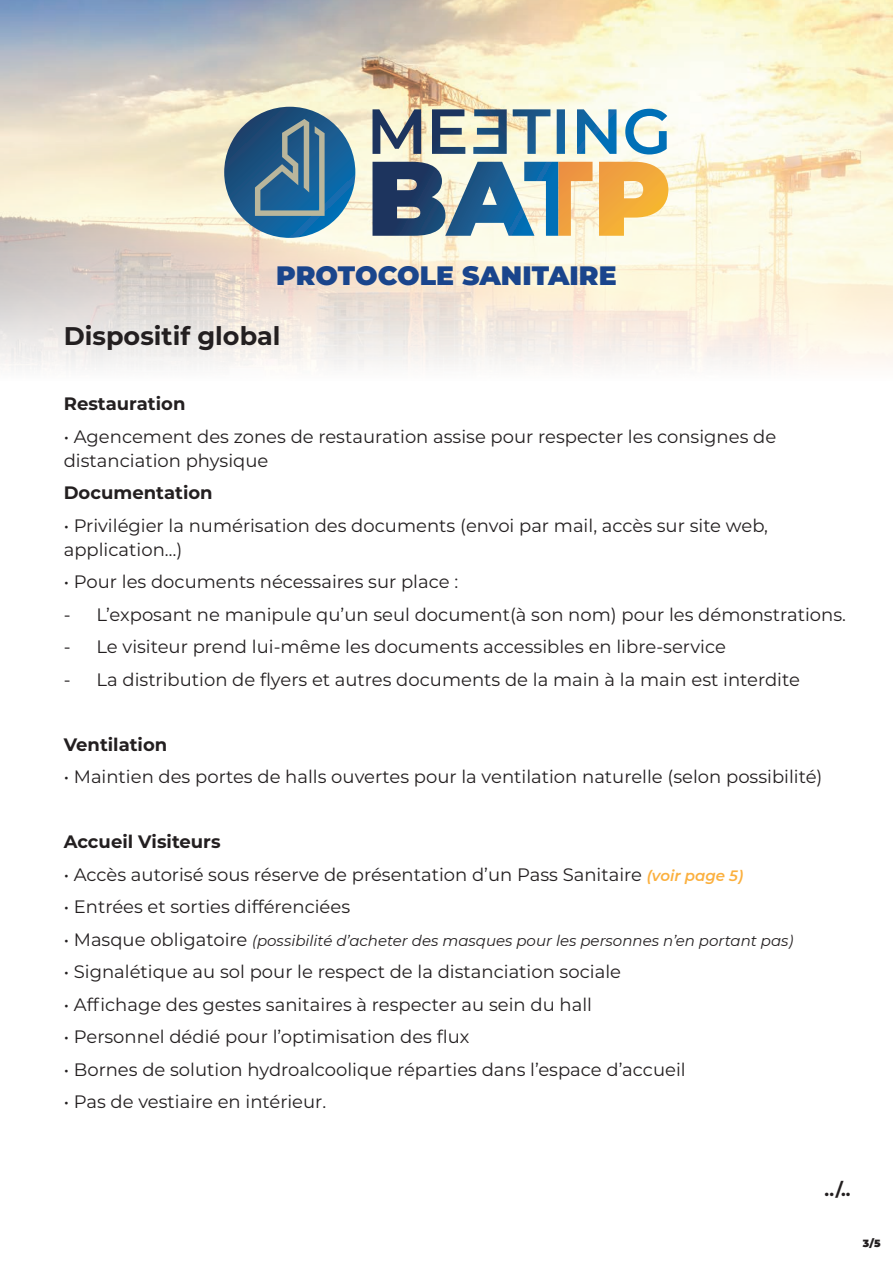
<style>
.page{position:relative;width:893px;height:1263px;background:#fff}
.page>*{position:absolute;margin:0;border:0;box-sizing:border-box;transform-origin:0 0}
.t1{font:900 26.7px "Montserrat";color:#1a458c}
.t2{font:700 25.5px "Montserrat";color:#231f20}
.t3{font:18px/24px "Montserrat";color:#231f20}
.t4{font:700 18px "Montserrat";color:#231f20}
.t5{font:italic 15px "Montserrat";color:#231f20}
.t6{font:900 10.5px "Montserrat";color:#231f20}
.s1{font-weight:600;font-style:italic;font-size:15px;color:#fbb03f}
.s2{font-style:normal;font-size:18px}
</style>
<div class="page">
<img style="left:0;top:0;width:893px;height:367px">
<svg style="left:372px;top:109px;width:49px;height:45px;background:#899094"></svg>
<svg style="left:432px;top:109px;width:33px;height:45px"></svg>
<svg style="left:473px;top:109px;width:34px;height:45px;background:#7c939b"></svg>
<svg style="left:513px;top:109px;width:37px;height:45px;background:#aebfbc"></svg>
<svg style="left:557px;top:109px;width:8px;height:45px"></svg>
<svg style="left:577px;top:109px;width:39px;height:45px;background:#71a9c6"></svg>
<svg style="left:625px;top:109px;width:42px;height:45px"></svg>
<svg style="left:599px;top:162px;width:69px;height:74px;background:#f4c06a"></svg>
<svg style="left:372px;top:162px;width:221px;height:74px;background:#768d9b"></svg>
<svg style="left:224px;top:107px;width:131px;height:131px;background:#165b92"></svg>
<svg style="left:255px;top:119px;width:70px;height:97px;background:#48738f"></svg>
<p class="t1" style="left:276px;top:256px;width:342px">PROTOCOLE SANITAIRE</p>
<p class="t2" style="left:64px;top:318px;width:218px">Dispositif global</p>
<p class="t4" style="left:64px;top:391px;width:123px">Restauration</p>
<p class="t3" style="left:64px;top:423px;width:714px">• Agencement des zones de restauration assise pour respecter les consignes de distanciation physique</p>
<p class="t4" style="left:64px;top:480px;width:150px">Documentation</p>
<p class="t3" style="left:64px;top:513px;width:706px">• Privilégier la numérisation des documents (envoi par mail, accès sur site web, application…)</p>
<p class="t3" style="left:64px;top:569px;width:396px">• Pour les documents nécessaires sur place :</p>
<p class="t3" style="left:64px;top:602px;width:784px">- L’exposant ne manipule qu’un seul document(à son nom) pour les démonstrations.</p>
<p class="t3" style="left:64px;top:634px;width:664px">- Le visiteur prend lui-même les documents accessibles en libre-service</p>
<p class="t3" style="left:64px;top:667px;width:738px">- La distribution de flyers et autres documents de la main à la main est interdite</p>
<p class="t4" style="left:64px;top:731px;width:105px">Ventilation</p>
<p class="t3" style="left:64px;top:764px;width:760px">• Maintien des portes de halls ouvertes pour la ventilation naturelle (selon possibilité)</p>
<p class="t4" style="left:64px;top:829px;width:158px">Accueil Visiteurs</p>
<p class="t3" style="left:64px;top:862px;width:681px">• Accès autorisé sous réserve de présentation d’un Pass Sanitaire <span class="s1">(voir page 5)</span></p>
<p class="t3" style="left:64px;top:894px;width:288px">• Entrées et sorties différenciées</p>
<p class="t5" style="left:64px;top:930px;width:731px"><span class="s2">• Masque obligatoire</span> (possibilité d’acheter des masques pour les personnes n’en portant pas)</p>
<p class="t3" style="left:64px;top:959px;width:559px">• Signalétique au sol pour le respect de la distanciation sociale</p>
<p class="t3" style="left:64px;top:992px;width:530px">• Affichage des gestes sanitaires à respecter au sein du hall</p>
<p class="t3" style="left:64px;top:1024px;width:407px">• Personnel dédié pour l’optimisation des flux</p>
<p class="t3" style="left:64px;top:1057px;width:623px">• Bornes de solution hydroalcoolique réparties dans l’espace d’accueil</p>
<p class="t3" style="left:64px;top:1089px;width:264px">• Pas de vestiaire en intérieur.</p>
<p class="t4" style="left:825px;top:1176px;width:27px">../..</p>
<p class="t6" style="left:863px;top:1235px;width:19px">3/5</p>
</div>
